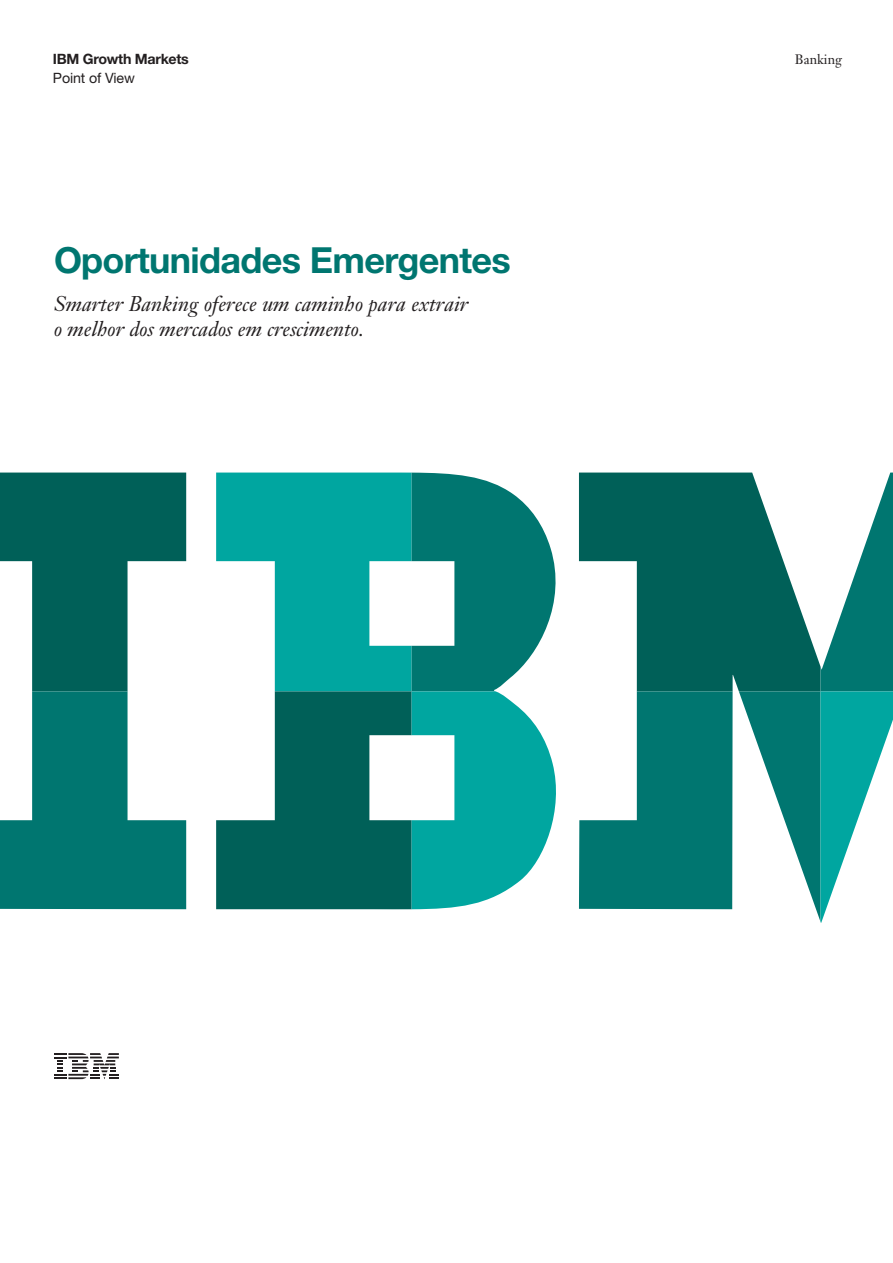
<style>
.page{position:relative;width:893px;height:1263px;background:#fff}
.page>*{position:absolute;margin:0;border:0;box-sizing:border-box;transform-origin:0 0}
.t1{font:700 36px "Helvetica Neue LT Std";letter-spacing:-.02em;color:#007670}
.t2{font:italic 21px/25.2px "Janson Text LT Std";color:#231f20}
.t3{font:700 14.25px "Helvetica Neue LT Std";letter-spacing:-.02em;color:#231f20}
.t4{font:14.25px "Helvetica Neue LT Std";letter-spacing:-.01em;color:#231f20}
.t5{font:13.5px "Janson Text LT Std";color:#231f20}
</style>
<div class="page">
<svg style="left:0;top:473px;width:186px;height:436px"></svg>
<svg style="left:216px;top:472px;width:340px;height:437px"></svg>
<svg style="left:579px;top:473px;width:241px;height:218px;fill:#006058"></svg>
<svg style="left:579px;top:691px;width:241px;height:229px;fill:#007670"></svg>
<svg style="left:820px;top:473px;width:73px;height:450px"></svg>
<svg style="left:54px;top:1053px;width:65px;height:26px"></svg>
<p class="t3" style="left:53px;top:50px;width:137px">IBM Growth Markets</p>
<p class="t5" style="left:795px;top:51px;width:49px">Banking</p>
<p class="t4" style="left:53px;top:70px;width:84px">Point of View</p>
<h1 class="t1" style="left:54px;top:238px;width:458px">Oportunidades Emergentes</h1>
<p class="t2" style="left:54px;top:291px;width:416px">Smarter Banking oferece um caminho para extrair o melhor dos mercados em crescimento.</p>
</div>
